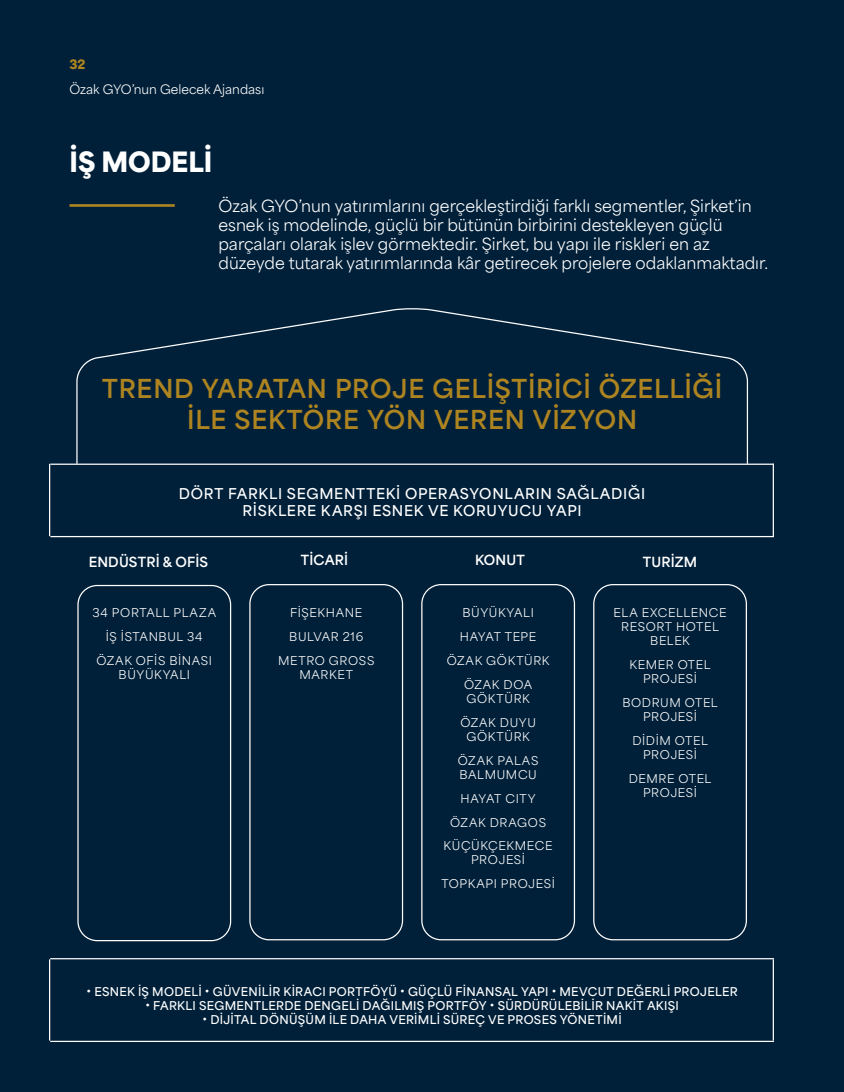
<style>
.page{position:relative;width:844px;height:1092px;background:#fff}
.page>*{position:absolute;margin:0;border:0;box-sizing:border-box;transform-origin:0 0}
.t1{font:900 26.25px "Area Normal";color:#fff}
.t2{font:700 24.5px/31.5px "Area Normal";letter-spacing:.03em;color:#ae8420;text-align:center}
.t3{font:15.75px/18.9px "Area Normal";color:#fff}
.t4{font:600 14px/16.8px "Area Normal";letter-spacing:.05em;color:#fff;text-align:center}
.t5{font:700 13.12px "Area Normal";letter-spacing:.01em;color:#fff}
.t6{font:12.25px "Area Normal";color:#fff}
.t7{font:900 12.25px "Area Normal";color:#ae8420}
.t8{font:11.38px/24px "Area Normal";letter-spacing:.055em;color:#fff;text-align:center}
.t9{font:600 11.38px "Area Normal";letter-spacing:.025em;color:#fff}
</style>
<div class="page">
<div style="left:0;top:0;width:843px;height:1091px;background:#002039"></div>
<hr style="left:69px;top:204px;width:106px;height:3px;background:#ae8420">
<svg style="left:76px;top:308px;width:672px;height:155px"></svg>
<hr style="left:50px;top:463px;width:723px;height:2px;background:#fff">
<hr style="left:50px;top:536px;width:723px;height:1px;background:#fff">
<hr style="left:772px;top:463px;width:1px;height:73px;background:#fff">
<hr style="left:49px;top:463px;width:1px;height:73px;background:#fff">
<div style="left:421px;top:584px;width:154px;height:356px;border:1px solid #fff;border-radius:19px"></div>
<div style="left:593px;top:584px;width:153px;height:356px;border:1px solid #fff;border-radius:19px"></div>
<div style="left:249px;top:584px;width:154px;height:356px;border:1px solid #fff;border-radius:19px"></div>
<div style="left:77px;top:585px;width:154px;height:356px;border:1px solid #fff;border-radius:19px"></div>
<hr style="left:50px;top:958px;width:723px;height:1px;background:#fff">
<hr style="left:772px;top:959px;width:1px;height:81px;background:#fff">
<hr style="left:49px;top:959px;width:1px;height:81px;background:#fff">
<hr style="left:50px;top:1040px;width:723px;height:1px;background:#fff">
<p class="t7" style="left:69px;top:54px;width:18px">32</p>
<p class="t6" style="left:69px;top:79px;width:196px">Özak GYO’nun Gelecek Ajandası</p>
<h1 class="t1" style="left:69px;top:138px;width:144px">İŞ MODELI</h1>
<p class="t3" style="left:218px;top:194px;width:551px">Özak GYO’nun yatırımlarını gerçekleştirdiği farklı segmentler, Şirket’in esnek iş modelinde, güçlü bir bütünün birbirini destekleyen güçlü parçaları olarak işlev görmektedir. Şirket, bu yapı ile riskleri en az düzeyde tutarak yatırımlarında kâr getirecek projelere odaklanmaktadır.</p>
<h2 class="t2" style="left:102px;top:370px;width:621px">TREND YARATAN PROJE GELIŞTIRICI ÖZELLIĞI<br>ILE SEKTÖRE YÖN VEREN VIZYON</h2>
<p class="t4" style="left:179px;top:484px;width:467px">DÖRT FARKLI SEGMENTTEKI OPERASYONLARIN SAĞLADIĞI<br>RISKLERE KARŞI ESNEK VE KORUYUCU YAPI</p>
<p class="t5" style="left:89px;top:550px;width:121px">ENDÜSTRİ &amp; OFİS</p>
<p class="t5" style="left:301px;top:548px;width:47px">TİCARİ</p>
<p class="t5" style="left:475px;top:548px;width:51px">KONUT</p>
<p class="t5" style="left:642px;top:550px;width:56px">TURİZM</p>
<p class="t8" style="left:278px;top:599px;width:98px">FIŞEKHANE<br>BULVAR 216<br>METRO GROSS</p>
<p class="t8" style="left:299px;top:661px;width:55px">MARKET</p>
<p class="t8" style="left:446px;top:599px;width:104px">BÜYÜKYALI<br>HAYAT TEPE<br>ÖZAK GÖKTÜRK<br>ÖZAK DOA</p>
<p class="t8" style="left:460px;top:685px;width:77px">GÖKTÜRK<br>ÖZAK DUYU</p>
<p class="t8" style="left:458px;top:723px;width:82px">GÖKTÜRK<br>ÖZAK PALAS</p>
<p class="t8" style="left:443px;top:760px;width:111px">BALMUMCU<br>HAYAT CITY<br>ÖZAK DRAGOS<br>KÜÇÜKÇEKMECE</p>
<p class="t8" style="left:441px;top:846px;width:113px">PROJESİ<br>TOPKAPI PROJESİ</p>
<p class="t8" style="left:613px;top:604px;width:114px;line-height:14px">ELA EXCELLENCE<br>RESORT HOTEL<br>BELEK</p>
<p class="t8" style="left:629px;top:656px;width:82px;line-height:14px">KEMER OTEL<br>PROJESİ</p>
<p class="t8" style="left:622px;top:694px;width:97px;line-height:14px">BODRUM OTEL<br>PROJESI</p>
<p class="t8" style="left:632px;top:732px;width:77px;line-height:14px">DIDIM OTEL<br>PROJESI</p>
<p class="t8" style="left:628px;top:770px;width:84px;line-height:14px">DEMRE OTEL<br>PROJESI</p>
<p class="t8" style="left:92px;top:599px;width:125px">34 PORTALL PLAZA<br>İŞ İSTANBUL 34<br>ÖZAK OFIS BINASI</p>
<p class="t8" style="left:118px;top:661px;width:73px">BÜYÜKYALI</p>
<p class="t9" style="left:87px;top:981px;width:652px">• ESNEK IŞ MODELI • GÜVENILIR KIRACI PORTFÖYÜ • GÜÇLÜ FINANSAL YAPI • MEVCUT DEĞERLI PROJELER</p>
<p class="t9" style="left:145px;top:995px;width:535px">• FARKLI SEGMENTLERDE DENGELI DAĞILMIŞ PORTFÖY • SÜRDÜRÜLEBILIR NAKIT AKIŞI</p>
<p class="t9" style="left:202px;top:1009px;width:420px">• DIJITAL DÖNÜŞÜM ILE DAHA VERIMLI SÜREÇ VE PROSES YÖNETIMI</p>
</div>
